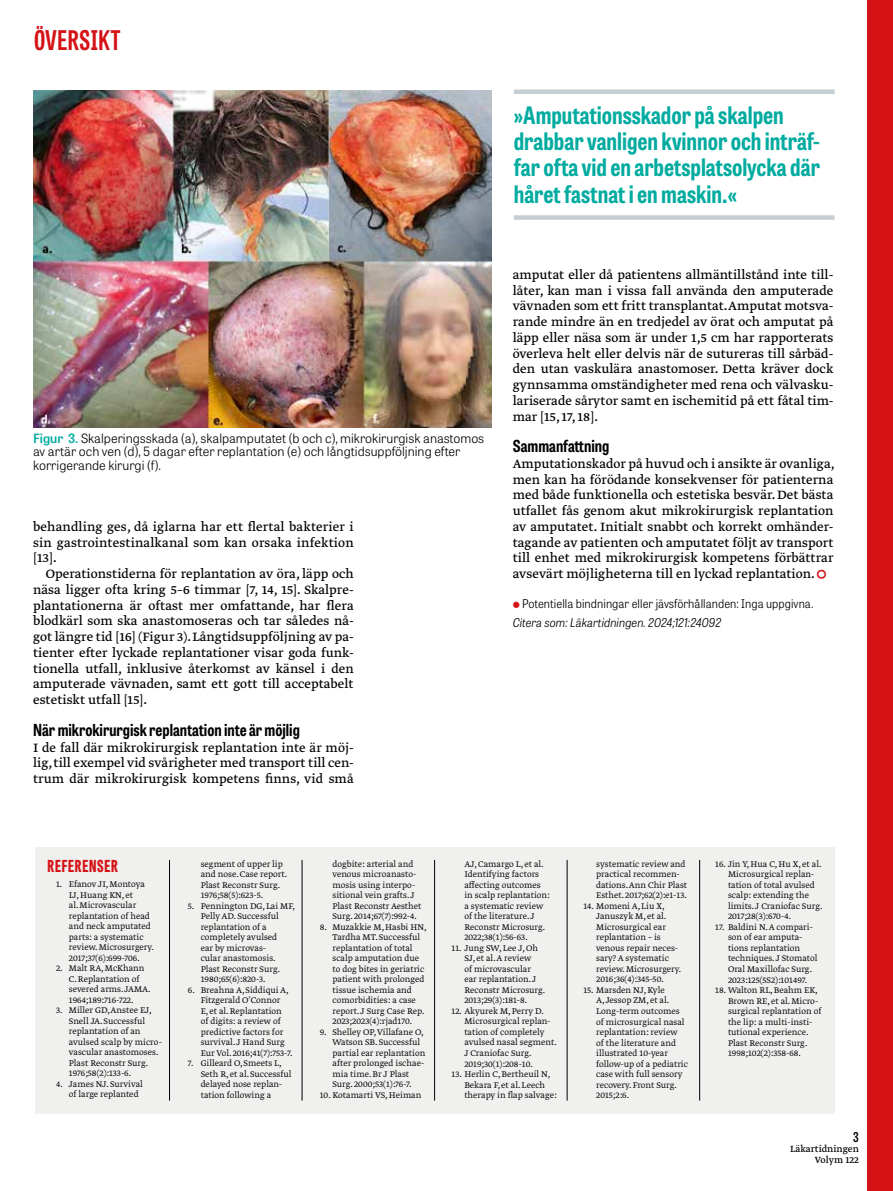
<style>
.page{position:relative;width:893px;height:1191px;background:#fff}
.page>*{position:absolute;margin:0;border:0;box-sizing:border-box;transform-origin:0 0}
.t1{font:700 27px "Tablet Gothic Compressed";letter-spacing:.02em;color:#d51317}
.t2{font:700 24px/26.2px "Tablet Gothic Condensed";color:#00aba0}
.t3{font:700 16.5px "Tablet Gothic Condensed";color:#000}
.t4{font:800 16.5px "Tablet Gothic Compressed";letter-spacing:.045em;color:#d51317}
.t5{font:14.25px/15.8px "Greta Text Pro Regular Min";color:#000;text-align:justify}
.t6{font:600 13.5px "Tablet Gothic Condensed";color:#000}
.t7{font:300 12.75px/13.5px "Tablet Gothic";color:#000}
.t8{font:300 12px "Tablet Gothic Narrow";letter-spacing:.005em;color:#000}
.t9{font:italic 300 12px "Tablet Gothic Narrow";color:#000}
.t10{font:10.5px/10.5px "Greta Text Pro";color:#000;text-align:right}
.t11{font:9.75px/10.5px "Greta Text Pro Light Min";color:#000}
.s1{font-weight:600;color:#00aba0}
.s2{color:#d51317}
</style>
<div class="page">
<div style="left:867px;top:0;width:26px;height:1191px;background:#d51317"></div>
<div style="left:35px;top:847px;width:799px;height:266px;background:#f0f0ef"></div>
<hr style="left:169px;top:860px;width:1px;height:240px;background:#000">
<hr style="left:434px;top:860px;width:1px;height:240px;background:#000">
<hr style="left:302px;top:860px;width:1px;height:240px;background:#000">
<hr style="left:567px;top:860px;width:1px;height:240px;background:#000">
<hr style="left:699px;top:860px;width:1px;height:240px;background:#000">
<div style="left:514px;top:89px;width:320px;height:5px;background:#c4ced4"></div>
<div style="left:514px;top:215px;width:320px;height:5px;background:#c4ced4"></div>
<img style="left:33px;top:90px;width:458px;height:338px">
<h1 class="t1" style="left:34px;top:22px;width:88px">ÖVERSIKT</h1>
<h3 class="t7" style="left:33px;top:431px;width:453px"><span class="s1">Figur 3.</span> Skalperingsskada (a), skalpamputatet (b och c), mikrokirurgisk anastomos av artär och ven (d), 5 dagar efter replantation (e) och långtidsuppföljning efter korrigerande kirurgi (f).</h3>
<h3 class="t5" style="left:33px;top:519px;width:322px">behandling ges, då iglarna har ett flertal bakterier i sin gastrointestinalkanal som kan orsaka infektion [13].</h3>
<p class="t5" style="left:33px;top:566px;width:322px;text-indent:13px">Operationstiderna för replantation av öra, läpp och näsa ligger ofta kring 5–6 timmar [7, 14, 15]. Skalpre&shy;plantationerna är oftast mer omfattande, har flera blodkärl som ska anastomoseras och tar således nå&shy;got längre tid [16] (Figur 3). Långtidsuppföljning av pa&shy;tienter efter lyckade replantationer visar goda funk&shy;tionella utfall, inklusive återkomst av känsel i den amputerade vävnaden, samt ett gott till acceptabelt estetiskt utfall [15].</p>
<h3 class="t3" style="left:33px;top:718px;width:268px">När mikrokirurgisk replantation inte är möjlig</h3>
<h3 class="t5" style="left:33px;top:740px;width:322px">I de fall där mikrokirurgisk replantation inte är möj&shy;lig, till exempel vid svårigheter med transport till cen&shy;trum där mikrokirurgisk kompetens finns, vid små</h3>
<h2 class="t2" style="left:514px;top:101px;width:308px">»Amputationsskador på skalpen drabbar vanligen kvinnor och inträf&shy;far ofta vid en arbetsplatsolycka där håret fastnat i en maskin.«</h2>
<p class="t5" style="left:513px;top:267px;width:322px">amputat eller då patientens allmäntillstånd inte til - låter, kan man i vissa fall använda den amputerade vävnaden som ett fritt transplantat.Amputat motsva&shy;rande mindre än en tredjedel av örat och amputat på läpp eller näsa som är under 1,5 cm har rapporterats överleva helt eller delvis när de sutureras till sårbäd&shy;den utan vaskulära anastomoser. Detta kräver dock gynnsamma omständigheter med rena och välvasku&shy;lariserade sårytor samt en ischemitid på ett fåtal tim&shy;mar [15, 17, 18].</p>
<h3 class="t3" style="left:513px;top:435px;width:98px">Sammanfattning</h3>
<p class="t5" style="left:513px;top:456px;width:324px">Amputationskador på huvud och i ansikte är ovanliga, men kan ha förödande konsekvenser för patienterna med både funktionella och estetiska besvär. Det bästa utfallet fås genom akut mikrokirurgisk replantation av amputatet. Initialt snabbt och korrekt omhänder&shy;tagande av patienten och amputatet följt av transport till enhet med mikrokirurgisk kompetens förbättrar avsevärt möjligheterna till en lyckad replantation. <span class="s2">▲</span></p>
<p class="t8" style="left:522px;top:596px;width:293px">Potentiella bindningar eller jävsförhållanden: Inga uppgivna.</p>
<p class="t9" style="left:513px;top:614px;width:210px">Citera som: Läkartidningen. 2024;121:24092</p>
<h3 class="t4" style="left:48px;top:854px;width:72px">REFERENSER</h3>
<p class="t11" style="left:69px;top:879px;width:87px;text-indent:-13px">1. Efanov JI, Montoya<br>IJ, Huang KN, et<br>al. Microvascular replantation of head and neck amputated parts: a systematic review. Microsurgery.<br>2017;37(6):699-706.</p>
<p class="t11" style="left:69px;top:963px;width:83px;text-indent:-13px">2. Malt RA, McKhann<br>C. Replantation of severed arms. JAMA.<br>1964;189:716-722.</p>
<p class="t11" style="left:69px;top:1005px;width:95px;text-indent:-13px">3. Miller GD, Anstee EJ,<br>Snell JA. Successful replantation of an avulsed scalp by micro&shy;vascular anastomoses.<br>Plast Reconstr Surg.<br>1976;58(2):133-6.</p>
<p class="t11" style="left:69px;top:1079px;width:76px;text-indent:-13px">4. James NJ. Survival of large replanted</p>
<p class="t11" style="left:201px;top:859px;width:88px">segment of upper lip and nose. Case report.<br>Plast Reconstr Surg.<br>1976;58(5):623-5.</p>
<p class="t11" style="left:201px;top:901px;width:96px;text-indent:-13px">5. Pennington DG, Lai MF,<br>Pelly AD. Successful replantation of a completely avulsed<br>ear by microvas-<br>cular anastomosis.<br>Plast Reconstr Surg.<br>1980;65(6):820-3.</p>
<p class="t11" style="left:201px;top:985px;width:93px;text-indent:-13px">6. Breahna A, Siddiqui A,<br>Fitzgerald O’Connor<br>E, et al. Replantation<br>of digits: a review of predictive factors for survival. J Hand Surg<br>Eur Vol. 2016;41(7):753-7.</p>
<p class="t11" style="left:201px;top:1058px;width:92px;text-indent:-13px">7. Gilleard O, Smeets L,<br>Seth R, et al. Successful delayed nose replan&shy;tation following a</p>
<p class="t11" style="left:332px;top:859px;width:90px">dogbite: arterial and venous microanasto&shy;mosis using interpo&shy;sitional vein grafts. J<br>Plast Reconstr Aesthet<br>Surg. 2014;67(7):992-4.</p>
<p class="t11" style="left:332px;top:922px;width:96px;text-indent:-13px">8. Muzakkie M, Hasbi HN,<br>Tardha MT. Successful replantation of total scalp amputation due to dog bites in geriatric patient with prolonged tissue ischemia and comorbidities: a case report. J Surg Case Rep.<br>2023;2023(4):rjad170.</p>
<p class="t11" style="left:332px;top:1027px;width:94px;text-indent:-13px">9. Shelley OP, Villafane O,<br>Watson SB. Successful partial ear replantation after prolonged ischae&shy;mia time. Br J Plast<br>Surg. 2000;53(1):76-7.</p>
<p class="t11" style="left:320px;top:1090px;width:103px">10. Kotamarti VS, Heiman</p>
<p class="t11" style="left:464px;top:859px;width:87px">AJ, Camargo L, et al.<br>Identifying factors affecting outcomes in scalp replantation: a systematic review of the literature. J<br>Reconstr Microsurg.<br>2022;38(1):56-63.</p>
<p class="t11" style="left:464px;top:943px;width:82px;text-indent:-13px">11. Jung SW, Lee J, Oh<br>SJ, et al. A review<br>of microvascular ear replantation. J<br>Reconstr Microsurg.<br>2013;29(3):181-8.</p>
<p class="t11" style="left:464px;top:1006px;width:94px;text-indent:-13px">12. Akyurek M, Perry D.<br>Microsurgical replan&shy;tation of completely avulsed nasal segment.<br>J Craniofac Surg.<br>2019;30(1):208-10.</p>
<p class="t11" style="left:464px;top:1069px;width:94px;text-indent:-13px">13. Herlin C, Bertheuil N,<br>Bekara F, et al. Leech therapy in flap salvage:</p>
<p class="t11" style="left:596px;top:859px;width:93px">systematic review and practical recommen&shy;dations. Ann Chir Plast<br>Esthet. 2017;62(2):e1-13.</p>
<p class="t11" style="left:596px;top:901px;width:87px;text-indent:-13px">14. Momeni A, Liu X,<br>Januszyk M, et al.<br>Microsurgical ear replantation – is venous repair neces&shy;sary? A systematic review. Microsurgery.<br>2016;36(4):345-50.</p>
<p class="t11" style="left:596px;top:985px;width:93px;text-indent:-13px">15. Marsden NJ, Kyle<br>A, Jessop ZM, et al.<br>Long-term outcomes of microsurgical nasal replantation: review<br>of the literature and illustrated 10-year follow-up of a pediatric case with full sensory recovery. Front Surg.<br>2015;2:6.</p>
<p class="t11" style="left:728px;top:859px;width:96px;text-indent:-13px">16. Jin Y, Hua C, Hu X, et al.<br>Microsurgical replan&shy;tation of total avulsed scalp: extending the limits. J Craniofac Surg.<br>2017;28(3):670-4.</p>
<p class="t11" style="left:728px;top:922px;width:91px;text-indent:-13px">17. Baldini N. A compari&shy;son of ear amputa&shy;tions replantation techniques. J Stomatol<br>Oral Maxillofac Surg.<br>2023:125(5S2):101497.</p>
<p class="t11" style="left:728px;top:985px;width:95px;text-indent:-13px">18. Walton RL, Beahm EK,<br>Brown RE, et al. Micro&shy;surgical replantation of the lip: a multi-insti&shy;tutional experience.<br>Plast Reconstr Surg.<br>1998;102(2):358-68.</p>
<h3 class="t6" style="left:853px;top:1127px;width:7px">3</h3>
<p class="t10" style="left:790px;top:1144px;width:70px">Läkartidningen<br>Volym 122</p>
</div>
